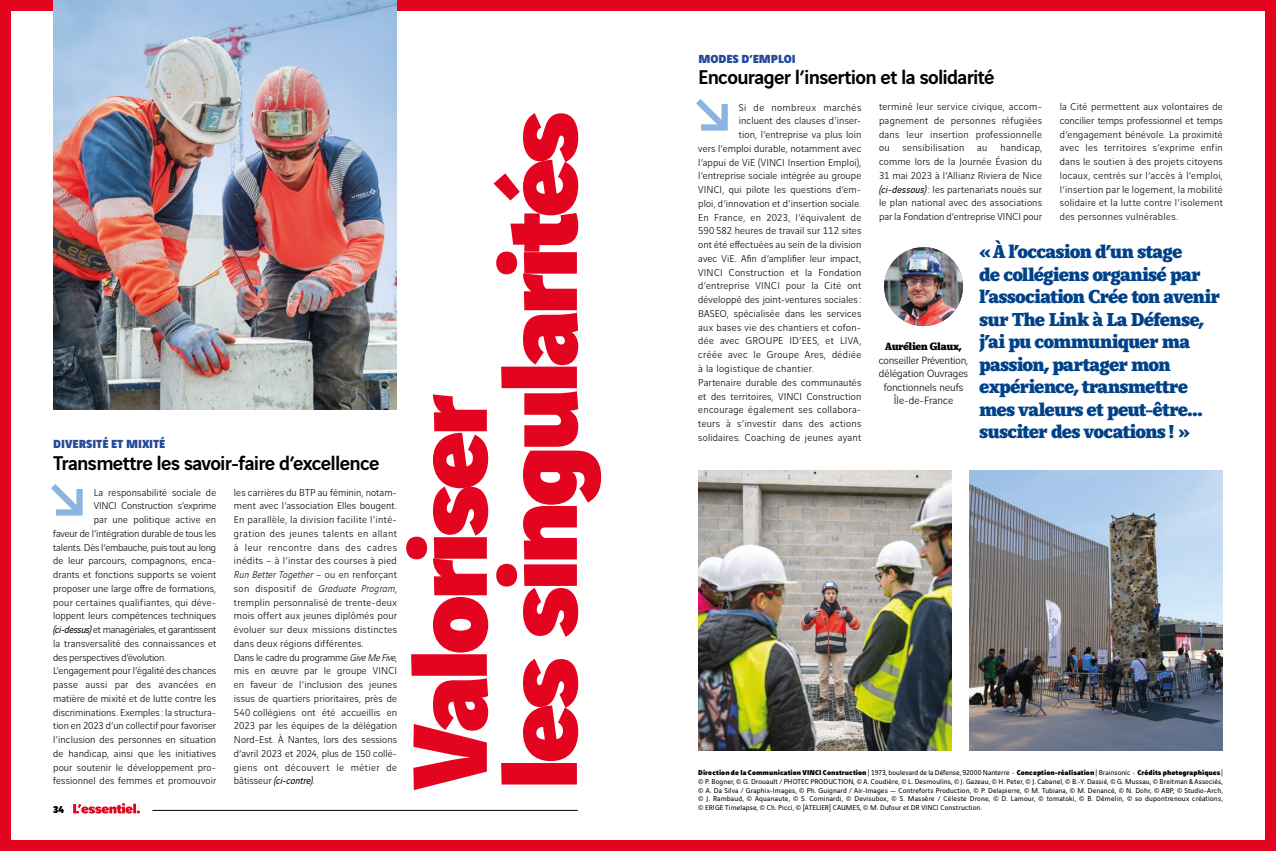
<style>
.page{position:relative;width:1276px;height:851px;background:#fff}
.page>*{position:absolute;margin:0;border:0;box-sizing:border-box;transform-origin:0 0}
.t1{font:900 112.5px/90px "Vinci Sans";letter-spacing:-.06em;color:#e30520}
.t2{font:500 21.25px "Vinci Sans";letter-spacing:-.035em;color:#000}
.t3{font:900 20px/22.5px "Vinci Serif";letter-spacing:-.05em;color:#004289}
.t4{font:900 12.5px "Vinci Sans";color:#244a9a}
.t5{font:300 11.25px/13.5px "Vinci Sans";color:#000;text-align:center}
.t6{font:900 11.25px "Vinci Serif";letter-spacing:-.04em;color:#000}
.t7{font:300 10.62px/13.8px "Vinci Sans";letter-spacing:.015em;color:#000;text-align:justify}
.t8{font:300 10.62px "Vinci Sans";letter-spacing:-.015em;color:#000}
.t9{font:300 10.62px "Vinci Sans";letter-spacing:-.01em;color:#000}
.t10{font:300 10.62px "Vinci Sans";letter-spacing:-.025em;color:#000}
.t11{font:300 10.62px "Vinci Sans";letter-spacing:.035em;color:#000}
.t12{font:300 10.62px "Vinci Sans";letter-spacing:.04em;color:#000}
.t13{font:900 10.62px "Vinci Sans";color:#000}
.t14{font:7.5px/8.8px "Vinci Sans";letter-spacing:.015em;color:#000;text-align:justify}
.s1{font-weight:400;font-style:italic}
.s2{font-style:italic}
.s3{font-weight:900}
</style>
<div class="page">
<div style="left:0;top:0;width:11px;height:850px;background:#e30520"></div>
<div style="left:1265px;top:0;width:11px;height:850px;background:#e30520"></div>
<div style="left:0;top:0;width:1276px;height:11px;background:#e30520"></div>
<div style="left:0;top:840px;width:1276px;height:10px;background:#e30520"></div>
<img style="left:698px;top:470px;width:253px;height:280px">
<img style="left:969px;top:470px;width:253px;height:280px">
<img style="left:53px;top:0;width:344px;height:409px">
<svg style="left:696px;top:99px;width:32px;height:32px"></svg>
<img style="left:884px;top:247px;width:79px;height:79px;border-radius:39px">
<svg style="left:51px;top:484px;width:32px;height:32px"></svg>
<hr style="left:152px;top:810px;width:426px;height:1px;background:#000">
<svg style="left:73px;top:803px;width:67px;height:10px"></svg>
<p class="t4" style="left:53px;top:434px;width:114px">DIVERSITÉ ET MIXITÉ</p>
<h2 class="t2" style="left:53px;top:446px;width:328px">Transmettre les savoir-faire d’excellence</h2>
<p class="t7" style="left:94px;top:484px;width:124px">La responsabilité sociale de</p>
<p class="t9" style="left:94px;top:498px;width:124px">VINCI Construction s’exprime</p>
<p class="t7" style="left:94px;top:511px;width:124px">par une politique active en</p>
<p class="t8" style="left:53px;top:525px;width:164px">faveur de l’intégration durable de tous les</p>
<p class="t9" style="left:53px;top:539px;width:164px">talents. Dès l’embauche, puis tout au long</p>
<p class="t7" style="left:53px;top:553px;width:164px">de leur parcours, compagnons, enca-</p>
<p class="t7" style="left:53px;top:566px;width:164px">drants et fonctions supports se voient</p>
<p class="t7" style="left:53px;top:580px;width:164px">proposer une large offre de formations,</p>
<p class="t7" style="left:53px;top:594px;width:164px">pour certaines qualifiantes, qui déve-</p>
<p class="t7" style="left:53px;top:608px;width:164px">loppent leurs compétences techniques</p>
<p class="t10" style="left:53px;top:621px;width:165px"><span class="s1">(ci-dessus)</span> et managériales, et garantissent</p>
<p class="t7" style="left:53px;top:635px;width:164px">la transversalité des connaissances et</p>
<p class="t8" style="left:53px;top:649px;width:114px">des perspectives d’évolution.</p>
<p class="t7" style="left:53px;top:663px;width:164px">L’engagement pour l’égalité des chances</p>
<p class="t7" style="left:53px;top:676px;width:165px">passe aussi par des avancées en</p>
<p class="t7" style="left:53px;top:690px;width:164px">matière de mixité et de lutte contre les</p>
<p class="t7" style="left:53px;top:704px;width:164px">discriminations. Exemples : la structura-</p>
<p class="t7" style="left:53px;top:718px;width:164px">tion en 2023 d’un collectif pour favoriser</p>
<p class="t7" style="left:53px;top:731px;width:164px">l’inclusion des personnes en situation</p>
<p class="t7" style="left:53px;top:745px;width:165px">de handicap, ainsi que les initiatives</p>
<p class="t7" style="left:53px;top:759px;width:164px">pour soutenir le développement pro-</p>
<p class="t7" style="left:53px;top:773px;width:165px">fessionnel des femmes et promouvoir</p>
<p class="t13" style="left:53px;top:800px;width:12px">34</p>
<p class="t7" style="left:234px;top:484px;width:165px;text-align:left">les carrières du BTP au féminin, notam&shy;ment avec l’association Elles bougent.<br>En parallèle, la division facilite l’inté&shy;gration des jeunes talents en allant à leur rencontre dans des cadres inédits – à l’instar des courses à pied <span class="s2">Run Better Together</span> – ou en renforçant son dispositif de <span class="s2">Graduate Program</span>, tremplin personnalisé de trente-deux mois offert aux jeunes diplômés pour évoluer sur deux missions distinctes dans deux régions différentes.<br>Dans le cadre du programme <span class="s2">Give Me Five</span>, mis en œuvre par le groupe VINCI en faveur de l’inclusion des jeunes issus de quartiers prioritaires, près de 540 collégiens ont été accueillis en 2023 par les équipes de la délégation Nord-Est. À Nantes, lors des sessions d’avril 2023 et 2024, plus de 150 collé&shy;giens ont découvert le métier de bâtisseur <span class="s1">(ci-contre)</span>.</p>
<h1 class="t1" style="left:392px;top:790px;width:681px;rotate:-90deg">Valoriser<br>les singularités</h1>
<p class="t4" style="left:698px;top:48px;width:99px">MODES D’EMPLOI</p>
<h2 class="t2" style="left:698px;top:61px;width:298px">Encourager l’insertion et la solidarité</h2>
<p class="t12" style="left:739px;top:99px;width:124px">Si de nombreux marchés</p>
<p class="t7" style="left:739px;top:113px;width:124px">incluent des clauses d’inser-</p>
<p class="t7" style="left:739px;top:127px;width:124px">tion, l’entreprise va plus loin</p>
<p class="t7" style="left:698px;top:141px;width:164px">vers l’emploi durable, notamment avec</p>
<p class="t7" style="left:698px;top:154px;width:164px">l’appui de ViE (VINCI Insertion Emploi),</p>
<p class="t7" style="left:698px;top:168px;width:165px">l’entreprise sociale intégrée au groupe</p>
<p class="t7" style="left:698px;top:182px;width:164px">VINCI, qui pilote les questions d’em-</p>
<p class="t7" style="left:698px;top:196px;width:164px">ploi, d’innovation et d’insertion sociale.</p>
<p class="t7" style="left:698px;top:209px;width:164px">En France, en 2023, l’équivalent de</p>
<p class="t7" style="left:698px;top:223px;width:165px">590 582 heures de travail sur 112 sites</p>
<p class="t7" style="left:698px;top:237px;width:164px">ont été effectuées au sein de la division</p>
<p class="t7" style="left:698px;top:250px;width:164px">avec ViE. Afin d’amplifier leur impact,</p>
<p class="t7" style="left:698px;top:264px;width:164px">VINCI Construction et la Fondation</p>
<p class="t7" style="left:698px;top:278px;width:164px">d’entreprise VINCI pour la Cité ont</p>
<p class="t7" style="left:698px;top:292px;width:164px">développé des joint-ventures sociales :</p>
<p class="t7" style="left:698px;top:305px;width:164px">BASEO, spécialisée dans les services</p>
<p class="t7" style="left:698px;top:319px;width:164px">aux bases vie des chantiers et cofon-</p>
<p class="t7" style="left:698px;top:333px;width:164px">dée avec GROUPE ID’EES, et LIVA,</p>
<p class="t11" style="left:698px;top:347px;width:164px">créée avec le Groupe Ares, dédiée</p>
<p class="t7" style="left:698px;top:360px;width:117px">à la logistique de chantier.</p>
<p class="t7" style="left:698px;top:374px;width:164px">Partenaire durable des communautés</p>
<p class="t7" style="left:698px;top:388px;width:164px">et des territoires, VINCI Construction</p>
<p class="t7" style="left:698px;top:402px;width:163px">encourage également ses collabora-</p>
<p class="t7" style="left:698px;top:415px;width:165px">teurs à s’investir dans des actions</p>
<p class="t7" style="left:698px;top:429px;width:165px">solidaires. Coaching de jeunes ayant</p>
<p class="t7" style="left:879px;top:99px;width:165px">terminé leur service civique, accom&shy;pagnement de personnes réfugiées dans leur insertion professionnelle ou sensibilisation au handicap, comme lors de la Journée Évasion du 31 mai 2023 à l’Allianz Riviera de Nice <span class="s1">(ci-dessous)</span> : les partenariats noués sur le plan national avec des associations par la Fondation d’entreprise VINCI pour</p>
<p class="t7" style="left:1059px;top:99px;width:165px">la Cité permettent aux volontaires de concilier temps professionnel et temps d’engagement bénévole. La proximité avec les territoires s’exprime enfin dans le soutien à des projets citoyens locaux, centrés sur l’accès à l’emploi, l’insertion par le logement, la mobilité solidaire et la lutte contre l’isolement des personnes vulnérables.</p>
<p class="t6" style="left:885px;top:338px;width:78px">Aurélien Glaux,</p>
<p class="t5" style="left:879px;top:352px;width:91px">conseiller Prévention, délégation Ouvrages fonctionnels neufs<br>Île-de-France</p>
<h3 class="t3" style="left:979px;top:239px;width:243px">« À l’occasion d’un stage<br>de collégiens organisé par l’association Crée ton avenir sur The Link à La Défense, j’ai pu communiquer ma passion, partager mon expérience, transmettre mes valeurs et peut-être… susciter des vocations ! »</h3>
<p class="t14" style="left:698px;top:767px;width:526px"><span class="s3">Direction de la Communication VINCI Construction</span> | 1973, boulevard de la Défense, 92000 Nanterre • <span class="s3">Conception-réalisation</span> | Brainsonic • <span class="s3">Crédits photographiques</span> | © P. Bogner, © G. Drouault / PHOTEC PRODUCTION, © A. Coudière, © L. Desmoulins, © J. Gazeau, © H. Peter, © J. Cabanel, © B.-Y. Dassié, © G. Mussau, © Breitman &amp; Associés, © A. Da Silva / Graphix-Images, © Ph. Guignard / Air-Images — Contreforts Production, © P. Delapierre, © M. Tubiana, © M. Denancé, © N. Dohr, © ABP, © Studio-Arch, © J. Rambaud, © Aquanaute, © S. Cominardi, © Devisubox, © S. Massère / Céleste Drone, © D. Lamour, © tomatoki, © B. Démelin, © so dupontrenoux créations, © ERIGE Timelapse, © Ch. Picci, © [ATELIER] CAUMES, © M. Dufour et DR VINCI Construction.</p>
</div>
